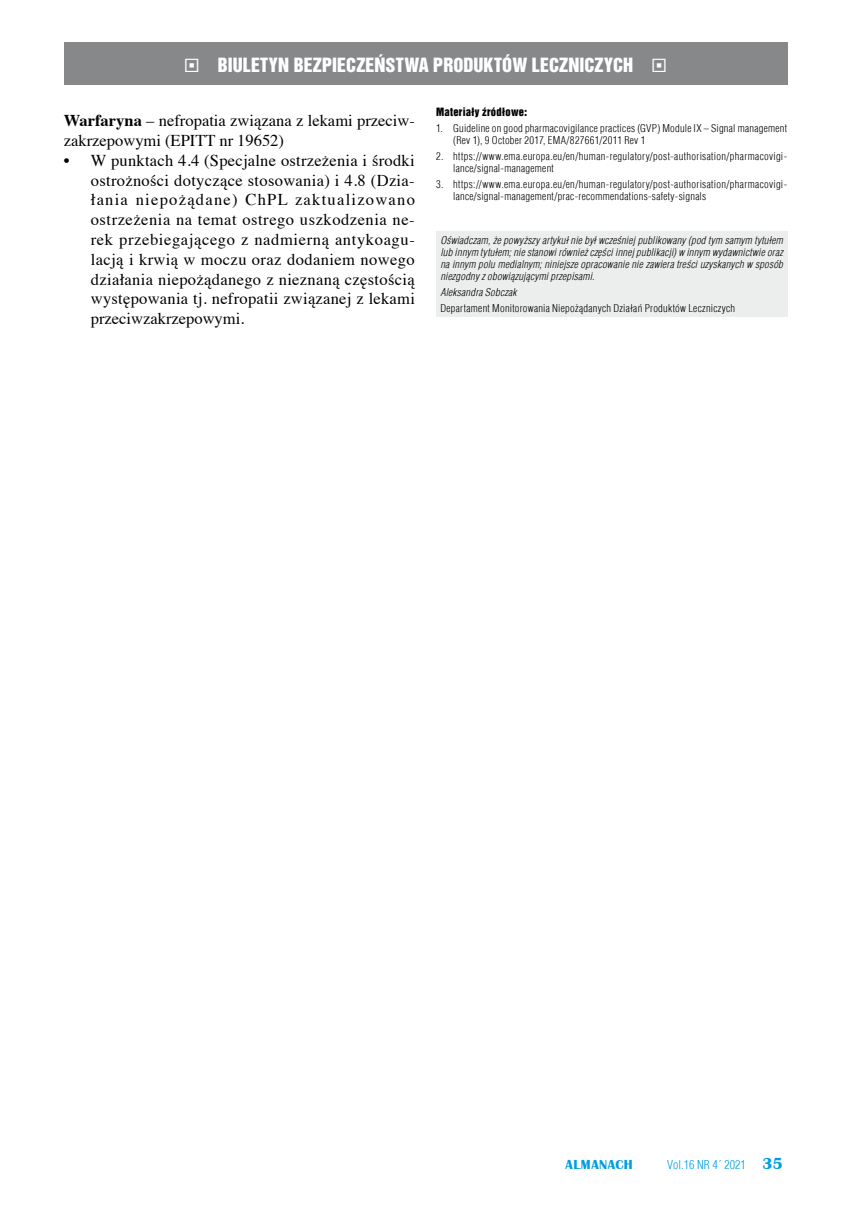
<style>
.page{position:relative;width:851px;height:1212px;background:#fff}
.page>*{position:absolute;margin:0;border:0;box-sizing:border-box;transform-origin:0 0}
.t1{font:18px "Switzerland Inserat";letter-spacing:.005em;color:#fff}
.t2{font:16.5px/19.8px "Times";color:#000}
.t3{font:700 13.5px "Britannic";letter-spacing:.04em;color:#009ee0}
.t4{font:300 12px "Switzerland Cond";color:#009ee0}
.t5{font:300 10.5px/12px "Switzerland Cond";letter-spacing:.03em;color:#000}
.t6{font:italic 300 10.5px/12px "Switzerland Cond";letter-spacing:.02em;color:#000;text-align:justify}
.t7{font:10.5px "Switzerland Inserat";letter-spacing:.03em;color:#000}
.s1{font-weight:700}
.s2{font-family:"Britannic";font-weight:700;font-size:16.5px}
</style>
<div class="page">
<div style="left:436px;top:231px;width:351px;height:86px;background:#eceded"></div>
<div style="left:64px;top:43px;width:723px;height:42px;background:#87888a"></div>
<h1 class="t1" style="left:184px;top:53px;width:484px">◻ BIULETYN BEZPIECZEŃSTWA PRODUKTÓW LECZNICZYCH ◻</h1>
<h2 class="t2" style="left:64px;top:109px;width:352px"><span class="s1">Warfaryna</span> – nefropatia związana z lekami przeciw&shy;zakrzepowymi (EPITT nr 19652)</h2>
<p class="t2" style="left:91px;top:149px;width:325px;text-align:justify;text-indent:-27px">• W punktach 4.4 (Specjalne ostrzeżenia i środki ostrożności dotyczące stosowania) i 4.8 (Dzia&shy;łania niepożądane) ChPL zaktualizowano ostrzeżenia na temat ostrego uszkodzenia ne&shy;rek przebiegającego z nadmierną antykoagu&shy;lacją i krwią w moczu oraz dodaniem nowego działania niepożądanego z nieznaną częstością występowania tj. nefropatii związanej z lekami przeciwzakrzepowymi.</p>
<p class="t7" style="left:436px;top:105px;width:92px">Materiały źródłowe:</p>
<p class="t5" style="left:453px;top:122px;width:335px;text-indent:-17px">1. Guideline on good pharmacovigilance practices (GVP) Module IX – Signal management (Rev 1), 9 October 2017, EMA/827661/2011 Rev 1</p>
<p class="t5" style="left:453px;top:150px;width:335px;text-indent:-17px">2. https://www.ema.europa.eu/en/human-regulatory/post-authorisation/pharmacovigi&shy;lance/signal-management</p>
<p class="t5" style="left:453px;top:178px;width:335px;text-indent:-17px">3. https://www.ema.europa.eu/en/human-regulatory/post-authorisation/pharmacovigi&shy;lance/signal-management/prac-recommendations-safety-signals</p>
<p class="t6" style="left:440px;top:234px;width:344px">Oświadczam, że powyższy artykuł nie był wcześniej publikowany (pod tym samym tytułem lub innym tytułem; nie stanowi również części innej publikacji) w innym wydawnictwie oraz na innym polu medialnym; niniejsze opracowanie nie zawiera treści uzyskanych w sposób niezgodny z obowiązującymi przepisami.</p>
<p class="t6" style="left:440px;top:286px;width:78px">Aleksandra Sobczak</p>
<p class="t5" style="left:440px;top:302px;width:296px">Departament Monitorowania Niepożądanych Działań Produktów Leczniczych</p>
<p class="t3" style="left:565px;top:1156px;width:69px">ALMANACH</p>
<p class="t4" style="left:667px;top:1157px;width:117px">Vol.16 NR 4´ 2021 <span class="s2">35</span></p>
</div>
